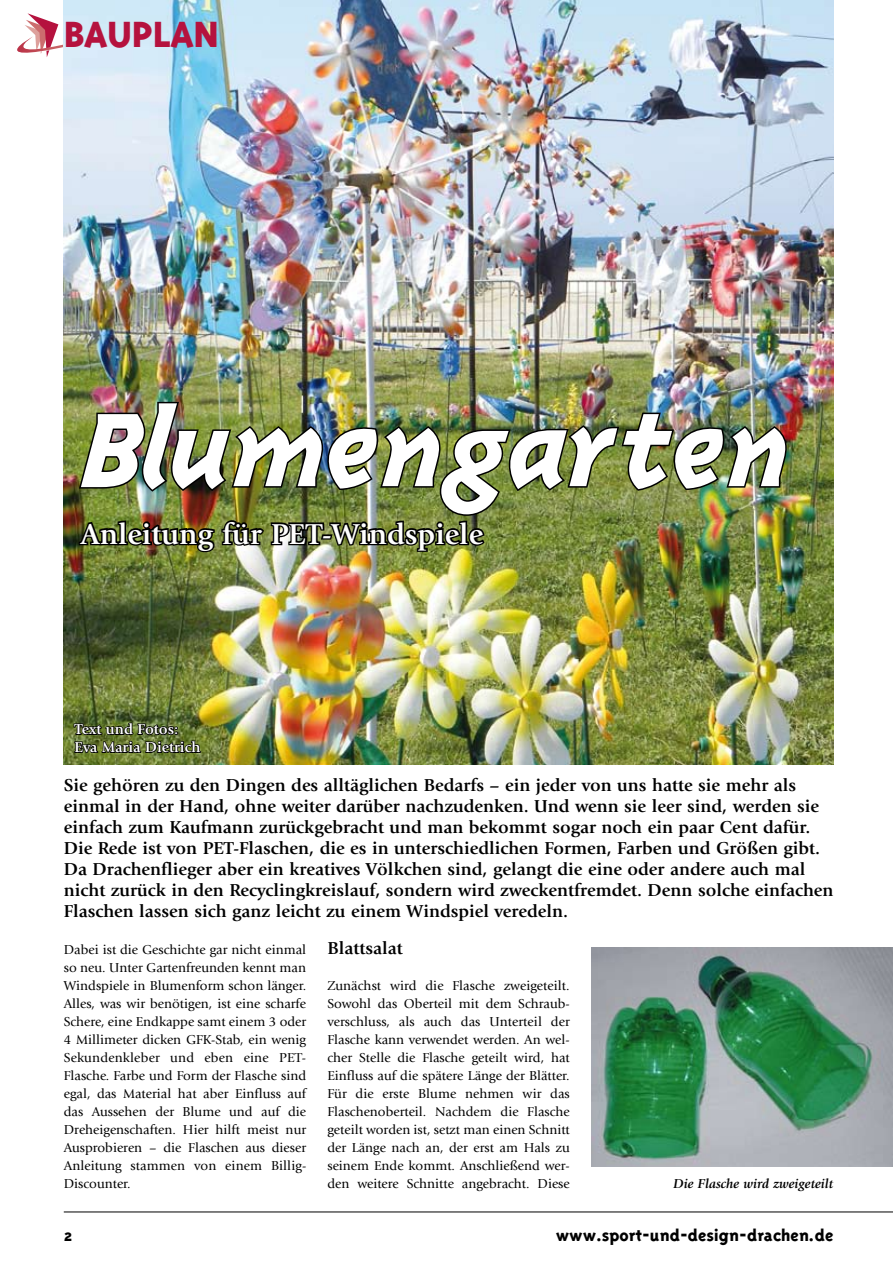
<style>
.page{position:relative;width:893px;height:1263px;background:#fff}
.page>*{position:absolute;margin:0;border:0;box-sizing:border-box;transform-origin:0 0}
.t1{font:italic 800 120px "Triplex";color:#fff}
.t2{font:800 42px "Triplex";letter-spacing:-.015em;color:#b5123e}
.t3{font:700 30px "Giovanni";color:#fff}
.t4{font:700 18px/21px "Giovanni";color:#000}
.t5{font:800 18px "Triplex";color:#000}
.t6{font:700 15px/18px "Giovanni";color:#fff}
.t7{font:13.5px/18px "Giovanni";color:#000;text-align:justify}
.t8{font:italic 700 13.5px "Giovanni";color:#000}
</style>
<div class="page">
<hr style="left:64px;top:1211px;width:829px;height:1px;background:#000">
<svg style="left:17px;top:0;width:47px;height:70px"></svg>
<img style="left:64px;top:0;width:769px;height:764px">
<svg style="left:73px;top:658px;width:129px;height:107px;background:#5f6d31"></svg>
<img style="left:591px;top:947px;width:302px;height:219px">
<img style="left:77px;top:400px;width:709px;height:161px">
<h2 class="t2" style="left:64px;top:10px;width:157px">BAUPLAN</h2>
<h1 class="t1" style="left:82px;top:388px;width:714px">Blumengarten</h1>
<h3 class="t3" style="left:81px;top:516px;width:404px">Anleitung für PET-Windspiele</h3>
<p class="t6" style="left:74px;top:720px;width:128px">Text und Fotos:<br>Eva Maria Dietrich</p>
<p class="t4" style="left:64px;top:775px;width:771px">Sie gehören zu den Dingen des alltäglichen Bedarfs – ein jeder von uns hatte sie mehr als einmal in der Hand, ohne weiter darüber nachzudenken. Und wenn sie leer sind, werden sie einfach zum Kaufmann zurückgebracht und man bekommt sogar noch ein paar Cent dafür.<br>Die Rede ist von PET-Flaschen, die es in unterschiedlichen Formen, Farben und Größen gibt.<br>Da Drachenflieger aber ein kreatives Völkchen sind, gelangt die eine oder andere auch mal nicht zurück in den Recyclingkreislauf, sondern wird zweckentfremdet. Denn solche einfachen Flaschen lassen sich ganz leicht zu einem Windspiel veredeln.</p>
<p class="t7" style="left:64px;top:941px;width:244px">Dabei ist die Geschichte gar nicht einmal so neu. Unter Gartenfreunden kennt man Windspiele in Blumenform schon länger.<br>Alles, was wir benötigen, ist eine scharfe Schere, eine Endkappe samt einem 3 oder 4 Millimeter dicken GFK-Stab, ein wenig Sekundenkleber und eben eine PET-Flasche. Farbe und Form der Flasche sind egal, das Material hat aber Einfluss auf das Aussehen der Blume und auf die Dreheigenschaften. Hier hilft meist nur Ausprobieren – die Flaschen aus dieser Anleitung stammen von einem Billig-Discounter.</p>
<h3 class="t4" style="left:327px;top:938px;width:77px">Blattsalat</h3>
<p class="t7" style="left:327px;top:977px;width:244px">Zunächst wird die Flasche zweigeteilt.<br>Sowohl das Oberteil mit dem Schraub&shy;verschluss, als auch das Unterteil der Flasche kann verwendet werden. An wel&shy;cher Stelle die Flasche geteilt wird, hat Einfluss auf die spätere Länge der Blätter.<br>Für die erste Blume nehmen wir das Flaschenoberteil. Nachdem die Flasche geteilt worden ist, setzt man einen Schnitt der Länge nach an, der erst am Hals zu seinem Ende kommt. Anschließend wer&shy;den weitere Schnitte angebracht. Diese</p>
<p class="t8" style="left:673px;top:1176px;width:161px">Die Flasche wird zweigeteilt</p>
<h3 class="t5" style="left:64px;top:1225px;width:10px">2</h3>
<h3 class="t5" style="left:556px;top:1225px;width:279px">www.sport-und-design-drachen.de</h3>
</div>
